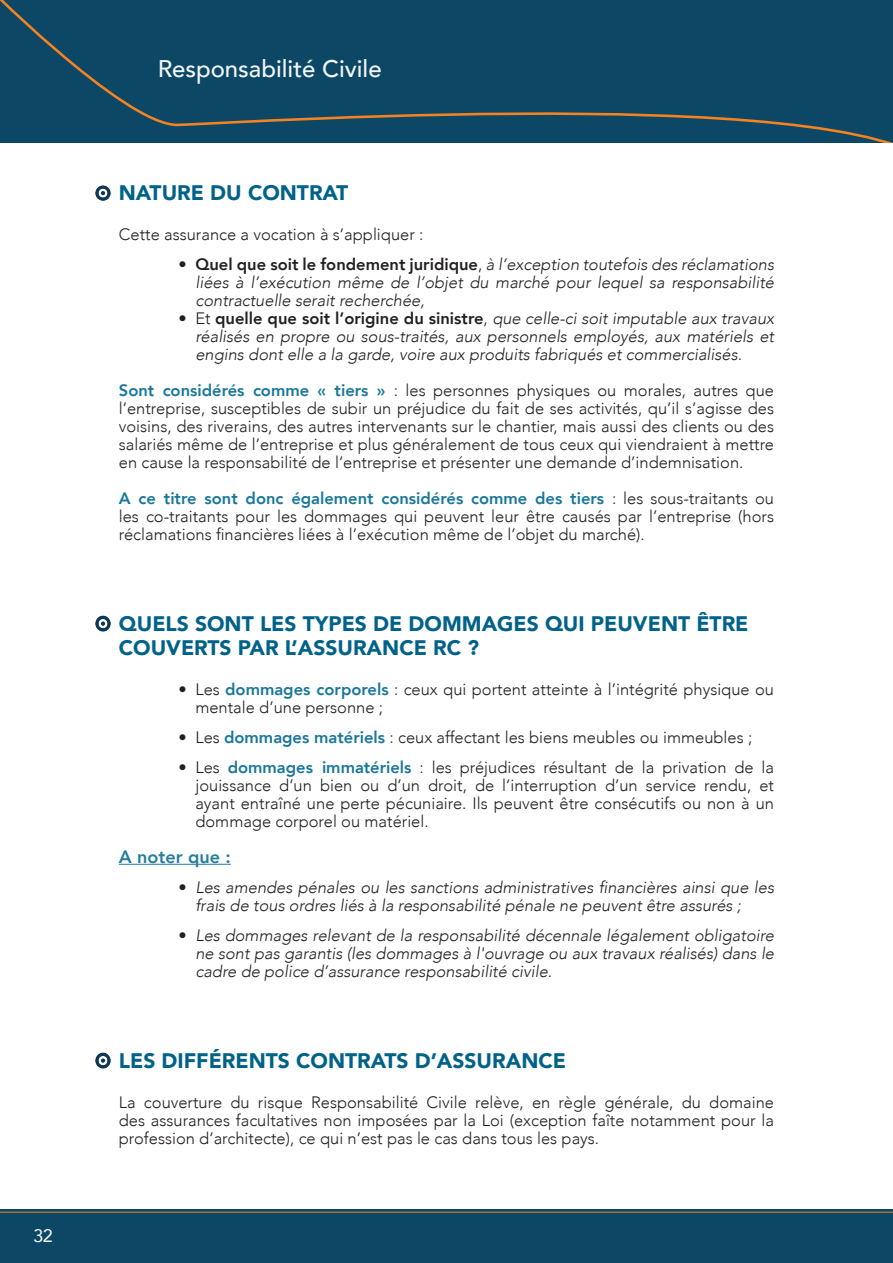
<style>
.page{position:relative;width:893px;height:1263px;background:#fff}
.page>*{position:absolute;margin:0;border:0;box-sizing:border-box;transform-origin:0 0}
.t1{font:500 24px "Avenir";color:#fff}
.t2{font:900 21px/24px "Avenir";color:#006289}
.t3{font:800 18px "Avenir";color:#257da0}
.t4{font:18px "Avenir";color:#fff}
.t5{font:300 16.5px/18px "Avenir";color:#231f20;text-align:justify}
.t6{font:italic 300 16.5px/18px "Avenir";color:#231f20;text-align:justify}
.s1{font-style:normal}
.s2{font-weight:800;font-style:normal}
.s3{font-weight:800;color:#19779b}
</style>
<div class="page">
<div style="left:0;top:0;width:892px;height:142px;background:#0c4866"></div>
<svg style="left:892px;top:0;width:1px;height:142px"></svg>
<div style="left:0;top:1209px;width:893px;height:54px;background:#0c4866"></div>
<hr style="left:0;top:1212px;width:893px;height:1px;background:#f58220">
<hr style="left:119px;top:864px;width:112px;height:1px;background:#257da0">
<img style="left:95px;top:185px;width:16px;height:16px">
<img style="left:95px;top:615px;width:16px;height:17px">
<img style="left:95px;top:1052px;width:16px;height:17px">
<p class="t4" style="left:33px;top:1221px;width:21px">32</p>
<h1 class="t1" style="left:157px;top:48px;width:226px">Responsabilité Civile</h1>
<p class="t2" style="left:119px;top:181px;width:231px">NATURE DU CONTRAT</p>
<p class="t5" style="left:119px;top:225px;width:306px">Cette assurance a vocation à s’appliquer :</p>
<p class="t6" style="left:195px;top:255px;width:580px;text-indent:-17px"><span class="s1">•</span> <span class="s2">Quel que soit le fondement juridique</span><span class="s1">,</span> à l’exception toutefois des réclamations liées à l’exécution même de l’objet du marché pour lequel sa responsabilité contractuelle serait recherchée,</p>
<p class="t6" style="left:195px;top:309px;width:580px;text-indent:-17px"><span class="s1">• Et</span> <span class="s2">quelle que soit l’origine du sinistre</span><span class="s1">,</span> que celle-ci soit imputable aux travaux réalisés en propre ou sous-traités, aux personnels employés, aux matériels et engins dont elle a la garde, voire aux produits fabriqués et commercialisés.</p>
<p class="t5" style="left:119px;top:381px;width:657px"><span class="s3">Sont considérés comme « tiers »</span> : les personnes physiques ou morales, autres que l’entreprise, susceptibles de subir un préjudice du fait de ses activités, qu’il s’agisse des voisins, des riverains, des autres intervenants sur le chantier, mais aussi des clients ou des salariés même de l’entreprise et plus généralement de tous ceux qui viendraient à mettre en cause la responsabilité de l’entreprise et présenter une demande d’indemnisation.</p>
<p class="t5" style="left:119px;top:489px;width:657px"><span class="s3">A ce titre sont donc également considérés comme des tiers</span> : les sous-traitants ou les co-traitants pour les dommages qui peuvent leur être causés par l’entreprise (hors réclamations financières liées à l’exécution même de l’objet du marché).</p>
<p class="t2" style="left:119px;top:611px;width:631px">QUELS SONT LES TYPES DE DOMMAGES QUI PEUVENT ÊTRE<br>COUVERTS PAR L’ASSURANCE RC ?</p>
<p class="t5" style="left:195px;top:680px;width:580px;text-indent:-17px">• Les <span class="s3">dommages corporels</span> : ceux qui portent atteinte à l’intégrité physique ou mentale d’une personne ;</p>
<p class="t5" style="left:178px;top:728px;width:575px">• Les <span class="s3">dommages matériels</span> : ceux affectant les biens meubles ou immeubles ;</p>
<p class="t5" style="left:195px;top:758px;width:580px;text-indent:-17px">• Les <span class="s3">dommages immatériels</span> : les préjudices résultant de la privation de la jouissance d’un bien ou d’un droit, de l’interruption d’un service rendu, et ayant entraîné une perte pécuniaire. Ils peuvent être consécutifs ou non à un dommage corporel ou matériel.</p>
<p class="t3" style="left:119px;top:843px;width:113px">A noter que :</p>
<p class="t6" style="left:195px;top:878px;width:580px;text-indent:-17px"><span class="s1">•</span> Les amendes pénales ou les sanctions administratives financières ainsi que les frais de tous ordres liés à la responsabilité pénale ne peuvent être assurés ;</p>
<p class="t6" style="left:195px;top:926px;width:580px;text-indent:-17px"><span class="s1">•</span> Les dommages relevant de la responsabilité décennale légalement obligatoire ne sont pas garantis (les dommages à l'ouvrage ou aux travaux réalisés) dans le cadre de police d’assurance responsabilité civile.</p>
<p class="t2" style="left:119px;top:1048px;width:449px">LES DIFFÉRENTS CONTRATS D’ASSURANCE</p>
<p class="t5" style="left:119px;top:1093px;width:657px">La couverture du risque Responsabilité Civile relève, en règle générale, du domaine des assurances facultatives non imposées par la Loi (exception faîte notamment pour la profession d’architecte), ce qui n’est pas le cas dans tous les pays.</p>
</div>
